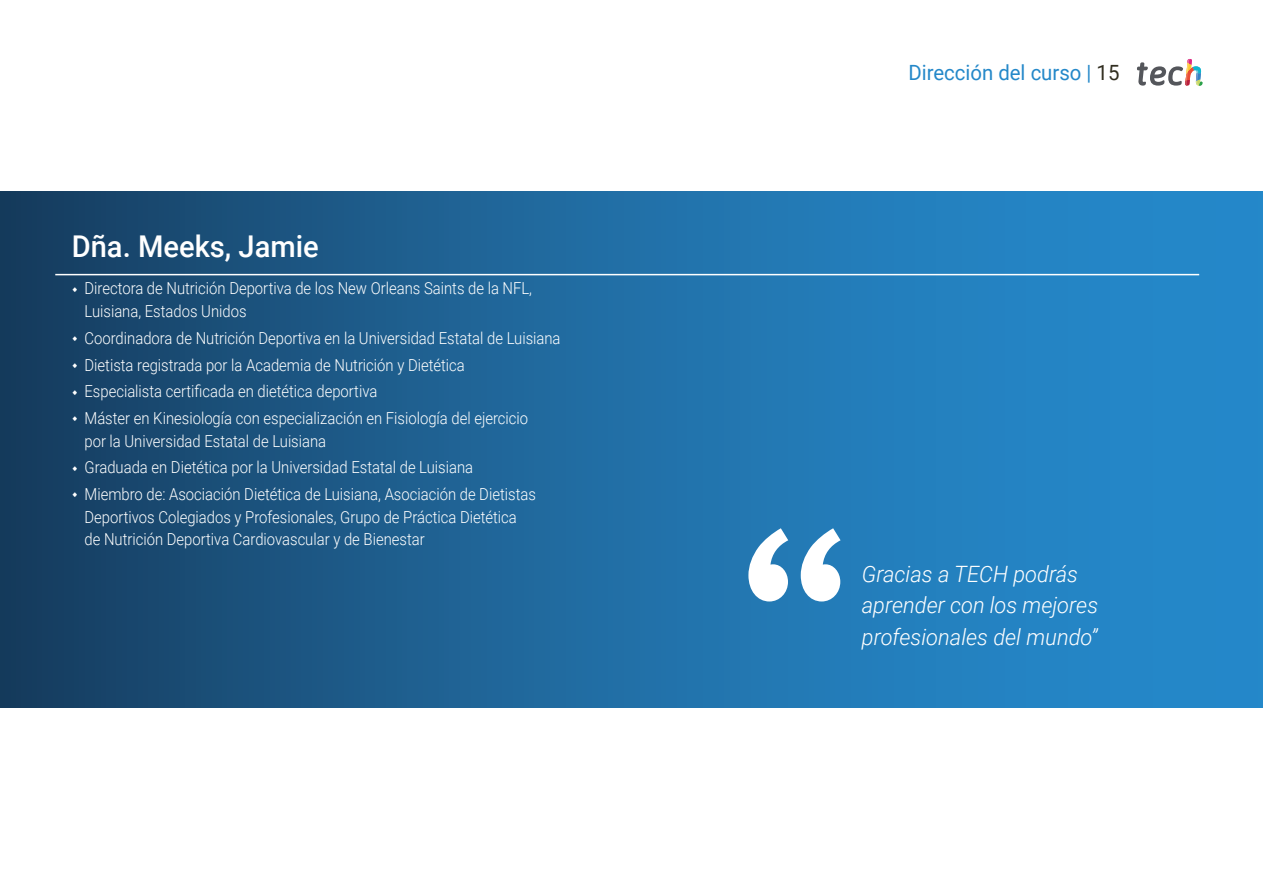
<style>
.page{position:relative;width:1263px;height:893px;background:#fff}
.page>*{position:absolute;margin:0;border:0;box-sizing:border-box;transform-origin:0 0}
.t1{font:500 30px "Roboto";color:#fff}
.t2{font:italic 300 22.5px/31.5px "Roboto";color:#fff}
.t3{font:21px "Roboto";color:#2488c9}
.t4{font:300 16.5px/26.7px "Roboto";color:#fff;scale:.9 1}
.s1{color:#312e20}
</style>
<div class="page">
<svg style="left:1137px;top:59px;width:65px;height:27px"></svg>
<div style="left:0;top:192px;width:1263px;height:516px;background:linear-gradient(to right,#184267,#2793d9)"></div>
<svg style="left:748px;top:528px;width:92px;height:73px"></svg>
<hr style="left:55px;top:274px;width:1144px;height:1px;background:#fff">
<svg style="left:73px;top:287px;width:4px;height:5px"></svg>
<svg style="left:73px;top:336px;width:4px;height:5px"></svg>
<svg style="left:73px;top:363px;width:4px;height:5px"></svg>
<svg style="left:73px;top:390px;width:4px;height:5px"></svg>
<svg style="left:73px;top:416px;width:4px;height:5px"></svg>
<svg style="left:73px;top:466px;width:4px;height:5px"></svg>
<svg style="left:73px;top:492px;width:4px;height:5px"></svg>
<h1 class="t1" style="left:72px;top:226px;width:249px">Dña. Meeks, Jamie</h1>
<p class="t4" style="left:85px;top:277px;width:499px;line-height:22.5px">Directora de Nutrición Deportiva de los New Orleans Saints de la NFL,<br>Luisiana, Estados Unidos</p>
<p class="t4" style="left:85px;top:324px;width:530px">Coordinadora de Nutrición Deportiva en la Universidad Estatal de Luisiana Dietista registrada por la Academia de Nutrición y Dietética<br>Especialista certificada en dietética deportiva<br>Máster en Kinesiología con especialización en Fisiología del ejercicio</p>
<p class="t4" style="left:85px;top:427px;width:503px">por la Universidad Estatal de Luisiana<br>Graduada en Dietética por la Universidad Estatal de Luisiana<br>Miembro de: Asociación Dietética de Luisiana, Asociación de Dietistas</p>
<p class="t4" style="left:85px;top:505px;width:482px;line-height:22.5px">Deportivos Colegiados y Profesionales, Grupo de Práctica Dietética de Nutrición Deportiva Cardiovascular y de Bienestar</p>
<p class="t3" style="left:908px;top:57px;width:213px">Dirección del curso | <span class="s1">15</span></p>
<h2 class="t2" style="left:862px;top:557px;width:238px">Gracias a TECH podrás aprender con los mejores profesionales del mundo”</h2>
</div>
